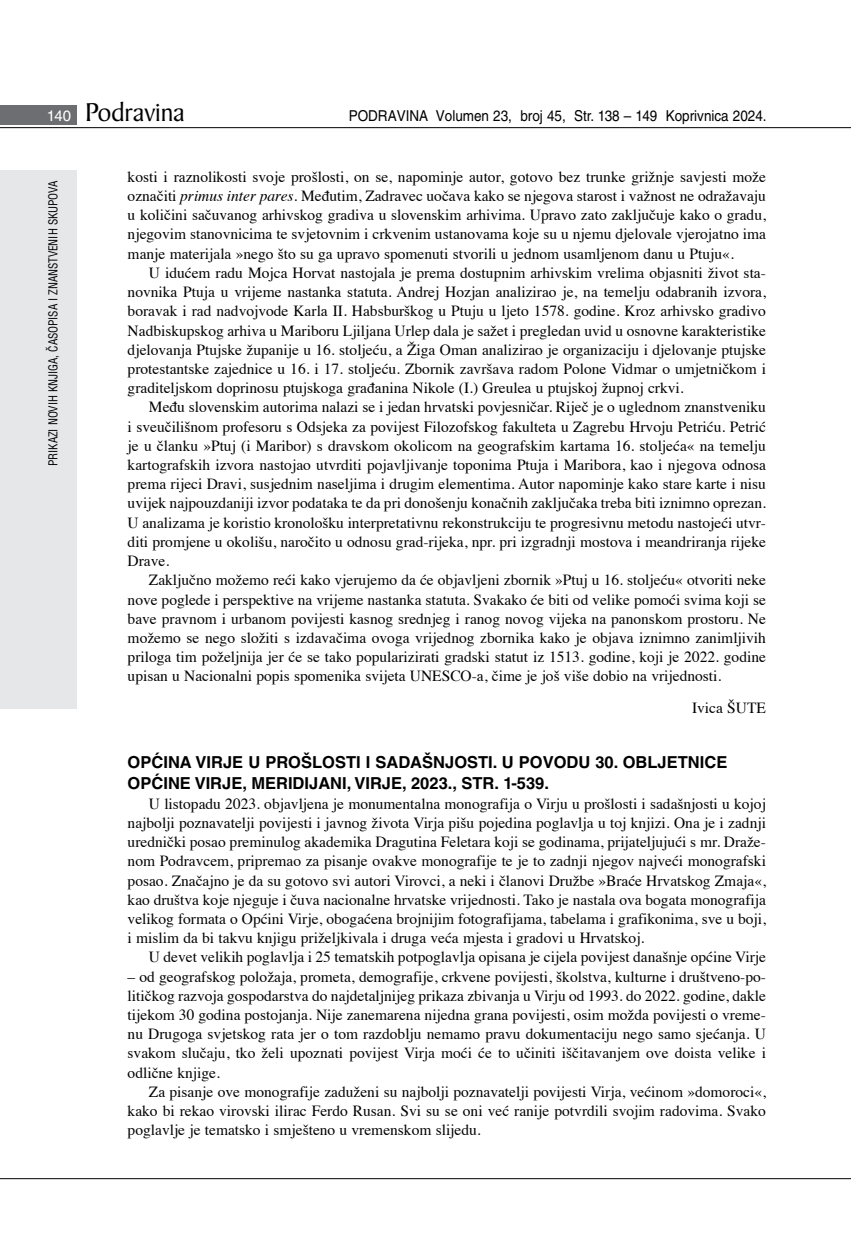
<style>
.page{position:relative;width:851px;height:1234px;background:#fff}
.page>*{position:absolute;margin:0;border:0;box-sizing:border-box;transform-origin:0 0}
.t1{font:27.6px "Baker Signet BT";color:#000}
.t2{font:700 16.5px/21px "Helvetica LT Skin 29";color:#000}
.t3{font:15.45px/19.2px "Times";color:#000;text-align:justify}
.t4{font:15px "Helvetica LT Skin 29";color:#000;scale:.9 1}
.t5{font:condensed 12px "Helvetica LT Skin 29";letter-spacing:-.005em;color:#000;scale:.95 1}
.s1{font-family:"Helvetica LT Skin 29";font-size:15px;color:#fff}
.s2{font-style:italic}
</style>
<div class="page">
<div style="left:0;top:170px;width:77px;height:538px;background:#e6e7e8"></div>
<div style="left:0;top:105px;width:77px;height:19px;background:#6d6e71"></div>
<hr style="left:0;top:127px;width:850px;height:1px;background:#000">
<hr style="left:0;top:1177px;width:850px;height:1px;background:#000">
<h1 class="t1" style="left:47px;top:95px;width:139px"><span class="s1">140</span> Podravina</h1>
<p class="t4" style="left:348px;top:107px;width:466px">PODRAVINA Volumen 23, broj 45, Str. 138 – 149 Koprivnica 2024.</p>
<p class="t5" style="left:46px;top:466px;width:302px;rotate:-90deg">PRIKAZI NOVIH KNJIGA, ČASOPISA I ZNANSTVENIH SKUPOVA</p>
<p class="t3" style="left:128px;top:166px;width:639px">kosti i raznolikosti svoje prošlosti, on se, napominje autor, gotovo bez trunke grižnje savjesti može označiti <span class="s2">primus inter pares</span>. Međutim, Zadravec uočava kako se njegova starost i važnost ne odražavaju u količini sačuvanog arhivskog gradiva u slovenskim arhivima. Upravo zato zaključuje kako o gradu, njegovim stanovnicima te svjetovnim i crkvenim ustanovama koje su u njemu djelovale vjerojatno ima manje materijala »nego što su ga upravo spomenuti stvorili u jednom usamljenom danu u Ptuju«.</p>
<p class="t3" style="left:128px;top:262px;width:639px;text-indent:21px">U idućem radu Mojca Horvat nastojala je prema dostupnim arhivskim vrelima objasniti život sta&shy;novnika Ptuja u vrijeme nastanka statuta. Andrej Hozjan analizirao je, na temelju odabranih izvora, boravak i rad nadvojvode Karla II. Habsburškog u Ptuju u ljeto 1578. godine. Kroz arhivsko gradivo Nadbiskupskog arhiva u Mariboru Ljiljana Urlep dala je sažet i pregledan uvid u osnovne karakteristike djelovanja Ptujske županije u 16. stoljeću, a Žiga Oman analizirao je organizaciju i djelovanje ptujske protestantske zajednice u 16. i 17. stoljeću. Zbornik završava radom Polone Vidmar o umjetničkom i graditeljskom doprinosu ptujskoga građanina Nikole (I.) Greulea u ptujskoj župnoj crkvi.</p>
<p class="t3" style="left:128px;top:396px;width:639px;text-indent:21px">Među slovenskim autorima nalazi se i jedan hrvatski povjesničar. Riječ je o uglednom znanstveniku i sveučilišnom profesoru s Odsjeka za povijest Filozofskog fakulteta u Zagrebu Hrvoju Petriću. Petrić je u članku »Ptuj (i Maribor) s dravskom okolicom na geografskim kartama 16. stoljeća« na temelju kartografskih izvora nastojao utvrditi pojavljivanje toponima Ptuja i Maribora, kao i njegova odnosa prema rijeci Dravi, susjednim naseljima i drugim elementima. Autor napominje kako stare karte i nisu uvijek najpouzdaniji izvor podataka te da pri donošenju konačnih zaključaka treba biti iznimno oprezan.<br>U analizama je koristio kronološku interpretativnu rekonstrukciju te progresivnu metodu nastojeći utvr&shy;diti promjene u okolišu, naročito u odnosu grad-rijeka, npr. pri izgradnji mostova i meandriranja rijeke Drave.</p>
<p class="t3" style="left:128px;top:569px;width:639px;text-indent:21px">Zaključno možemo reći kako vjerujemo da će objavljeni zbornik »Ptuj u 16. stoljeću« otvoriti neke nove poglede i perspektive na vrijeme nastanka statuta. Svakako će biti od velike pomoći svima koji se bave pravnom i urbanom povijesti kasnog srednjeg i ranog novog vijeka na panonskom prostoru. Ne možemo se nego složiti s izdavačima ovoga vrijednog zbornika kako je objava iznimno zanimljivih priloga tim poželjnija jer će se tako popularizirati gradski statut iz 1513. godine, koji je 2022. godine upisan u Nacionalni popis spomenika svijeta UNESCO-a, čime je još više dobio na vrijednosti.</p>
<p class="t3" style="left:692px;top:697px;width:75px">Ivica ŠUTE</p>
<p class="t2" style="left:128px;top:751px;width:601px">OPĆINA VIRJE U PROŠLOSTI I SADAŠNJOSTI. U POVODU 30. OBLJETNICE<br>OPĆINE VIRJE, MERIDIJANI, VIRJE, 2023., STR. 1-539.</p>
<p class="t3" style="left:128px;top:792px;width:639px;text-indent:21px">U listopadu 2023. objavljena je monumentalna monografija o Virju u prošlosti i sadašnjosti u kojoj najbolji poznavatelji povijesti i javnog života Virja pišu pojedina poglavlja u toj knjizi. Ona je i zadnji urednički posao preminulog akademika Dragutina Feletara koji se godinama, prijateljujući s mr. Draže&shy;nom Podravcem, pripremao za pisanje ovakve monografije te je to zadnji njegov najveći monografski posao. Značajno je da su gotovo svi autori Virovci, a neki i članovi Družbe »Braće Hrvatskog Zmaja«, kao društva koje njeguje i čuva nacionalne hrvatske vrijednosti. Tako je nastala ova bogata monografija velikog formata o Općini Virje, obogaćena brojnijim fotografijama, tabelama i grafikonima, sve u boji, i mislim da bi takvu knjigu priželjkivala i druga veća mjesta i gradovi u Hrvatskoj.</p>
<p class="t3" style="left:149px;top:946px;width:618px">U devet velikih poglavlja i 25 tematskih potpoglavlja opisana je cijela povijest današnje općine Virje</p>
<p class="t3" style="left:128px;top:965px;width:639px">– od geografskog položaja, prometa, demografije, crkvene povijesti, školstva, kulturne i društveno-po&shy;litičkog razvoja gospodarstva do najdetaljnijeg prikaza zbivanja u Virju od 1993. do 2022. godine, dakle tijekom 30 godina postojanja. Nije zanemarena nijedna grana povijesti, osim možda povijesti o vreme&shy;nu Drugoga svjetskog rata jer o tom razdoblju nemamo pravu dokumentaciju nego samo sjećanja. U svakom slučaju, tko želi upoznati povijest Virja moći će to učiniti iščitavanjem ove doista velike i odlične knjige.</p>
<p class="t3" style="left:128px;top:1080px;width:639px;text-indent:21px">Za pisanje ove monografije zaduženi su najbolji poznavatelji povijesti Virja, većinom »domoroci«, kako bi rekao virovski ilirac Ferdo Rusan. Svi su se oni već ranije potvrdili svojim radovima. Svako poglavlje je tematsko i smješteno u vremenskom slijedu.</p>
</div>
